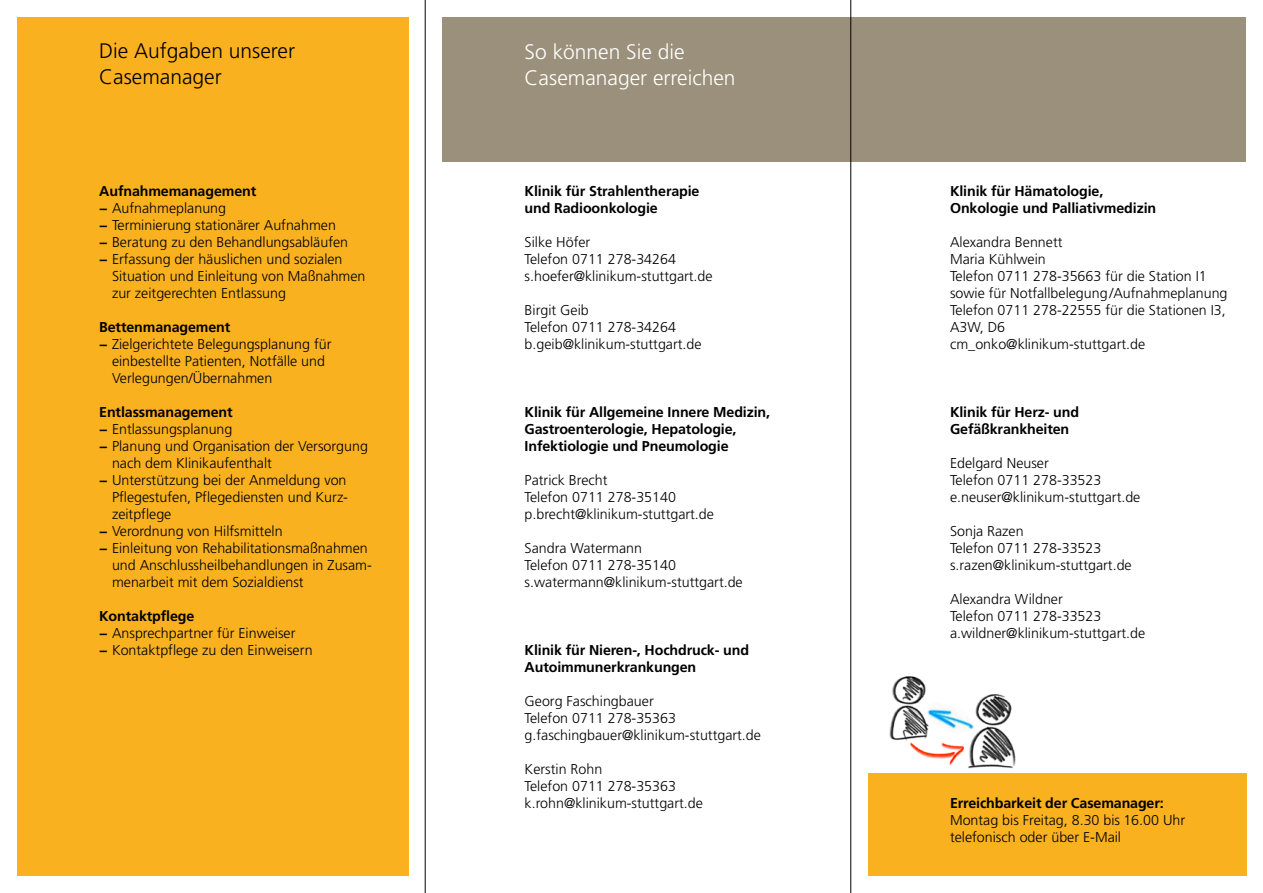
<style>
.page{position:relative;width:1263px;height:893px;background:#fff}
.page>*{position:absolute;margin:0;border:0;box-sizing:border-box;transform-origin:0 0}
.t1{font:300 21px/25.5px "Frutiger LT";color:#fff}
.t2{font:300 21px/25.5px "Frutiger LT";color:#000}
.t3{font:300 14.25px/17px "Frutiger LT";color:#000}
.t4{font:700 14.25px/17px "Frutiger LT";letter-spacing:-.01em;color:#000}
.s1{font-weight:700}
</style>
<div class="page">
<div style="left:17px;top:17px;width:391px;height:859px;background:#f9b120"></div>
<div style="left:867px;top:774px;width:379px;height:102px;background:#f9b120"></div>
<div style="left:442px;top:17px;width:804px;height:145px;background:#9b907b"></div>
<hr style="left:850px;top:0;width:1px;height:893px;background:#000">
<hr style="left:425px;top:0;width:1px;height:893px;background:#000">
<img style="left:889px;top:676px;width:75px;height:90px">
<img style="left:968px;top:694px;width:48px;height:75px">
<img style="left:926px;top:702px;width:50px;height:32px">
<h1 class="t2" style="left:99px;top:39px;width:197px">Die Aufgaben unserer<br>Casemanager</h1>
<h1 class="t1" style="left:524px;top:39px;width:212px">So können Sie die<br>Casemanager erreichen</h1>
<p class="t4" style="left:99px;top:182px;width:158px">Aufnahmemanagement</p>
<p class="t3" style="left:99px;top:199px;width:128px"><span class="s1">−</span> Aufnahmeplanung</p>
<p class="t3" style="left:99px;top:216px;width:238px"><span class="s1">−</span> Terminierung stationärer Aufnahmen</p>
<p class="t3" style="left:99px;top:233px;width:250px"><span class="s1">−</span> Beratung zu den Behandlungsabläufen</p>
<p class="t3" style="left:99px;top:250px;width:245px"><span class="s1">−</span> Erfassung der häuslichen und sozialen</p>
<p class="t3" style="left:112px;top:267px;width:255px">Situation und Einleitung von Maßnahmen</p>
<p class="t3" style="left:112px;top:284px;width:175px">zur zeitgerechten Entlassung</p>
<p class="t4" style="left:99px;top:318px;width:133px">Bettenmanagement</p>
<p class="t3" style="left:99px;top:336px;width:234px"><span class="s1">−</span> Zielgerichtete Belegungsplanung für</p>
<p class="t3" style="left:112px;top:353px;width:214px">einbestellte Patienten, Notfälle und</p>
<p class="t3" style="left:112px;top:370px;width:162px">Verlegungen/Übernahmen</p>
<p class="t4" style="left:99px;top:403px;width:135px">Entlassmanagement</p>
<p class="t3" style="left:99px;top:421px;width:135px"><span class="s1">−</span> Entlassungsplanung</p>
<p class="t3" style="left:99px;top:438px;width:270px"><span class="s1">−</span> Planung und Organisation der Versorgung</p>
<p class="t3" style="left:112px;top:455px;width:161px">nach dem Klinikaufenthalt</p>
<p class="t3" style="left:99px;top:472px;width:249px"><span class="s1">−</span> Unterstützung bei der Anmeldung von</p>
<p class="t3" style="left:112px;top:489px;width:237px">Pflegestufen, Pflegediensten und Kurz-</p>
<p class="t3" style="left:112px;top:506px;width:61px">zeitpflege</p>
<p class="t3" style="left:99px;top:523px;width:185px"><span class="s1">−</span> Verordnung von Hilfsmitteln</p>
<p class="t3" style="left:99px;top:540px;width:270px"><span class="s1">−</span> Einleitung von Rehabilitationsmaßnahmen</p>
<p class="t3" style="left:112px;top:557px;width:261px">und Anschlussheilbehandlungen in Zusam-</p>
<p class="t3" style="left:112px;top:574px;width:193px">menarbeit mit dem Sozialdienst</p>
<p class="t3" style="left:99px;top:608px;width:215px"><span class="s1">Kontaktpflege<br>−</span> Ansprechpartner für Einweiser<br><span class="s1">−</span> Kontaktpflege zu den Einweisern</p>
<p class="t4" style="left:524px;top:182px;width:176px">Klinik für Strahlentherapie und Radioonkologie</p>
<p class="t3" style="left:524px;top:234px;width:189px">Silke Höfer<br>Telefon 0711 278-34264 s.hoefer@klinikum-stuttgart.de</p>
<p class="t3" style="left:524px;top:302px;width:178px">Birgit Geib<br>Telefon 0711 278-34264 b.geib@klinikum-stuttgart.de</p>
<p class="t4" style="left:524px;top:404px;width:247px">Klinik für Allgemeine Innere Medizin,<br>Gastroenterologie, Hepatologie,<br>Infektiologie und Pneumologie</p>
<p class="t3" style="left:524px;top:472px;width:191px">Patrick Brecht<br>Telefon 0711 278-35140 p.brecht@klinikum-stuttgart.de</p>
<p class="t3" style="left:524px;top:540px;width:220px">Sandra Watermann<br>Telefon 0711 278-35140 s.watermann@klinikum-stuttgart.de</p>
<p class="t4" style="left:524px;top:642px;width:226px">Klinik für Nieren-, Hochdruck- und<br>Autoimmunerkrankungen</p>
<p class="t3" style="left:524px;top:693px;width:238px">Georg Faschingbauer<br>Telefon 0711 278-35363 g.faschingbauer@klinikum-stuttgart.de</p>
<p class="t3" style="left:524px;top:761px;width:180px">Kerstin Rohn<br>Telefon 0711 278-35363 k.rohn@klinikum-stuttgart.de</p>
<p class="t4" style="left:950px;top:182px;width:208px">Klinik für Hämatologie,<br>Onkologie und Palliativmedizin</p>
<p class="t3" style="left:950px;top:234px;width:279px">Alexandra Bennett<br>Maria Kühlwein<br>Telefon 0711 278-35663 für die Station I1 sowie für Notfallbelegung/Aufnahmeplanung<br>Telefon 0711 278-22555 für die Stationen I3,<br>A3W, D6<br>cm_onko@klinikum-stuttgart.de</p>
<p class="t4" style="left:950px;top:404px;width:131px">Klinik für Herz- und<br>Gefäßkrankheiten</p>
<p class="t3" style="left:950px;top:455px;width:192px">Edelgard Neuser<br>Telefon 0711 278-33523 e.neuser@klinikum-stuttgart.de</p>
<p class="t3" style="left:950px;top:523px;width:183px">Sonja Razen<br>Telefon 0711 278-33523 s.razen@klinikum-stuttgart.de</p>
<p class="t3" style="left:950px;top:591px;width:197px">Alexandra Wildner<br>Telefon 0711 278-33523 a.wildner@klinikum-stuttgart.de</p>
<p class="t4" style="left:950px;top:795px;width:215px">Erreichbarkeit der Casemanager:</p>
<p class="t3" style="left:950px;top:812px;width:237px">Montag bis Freitag, 8.30 bis 16.00 Uhr telefonisch oder über E-Mail</p>
</div>
